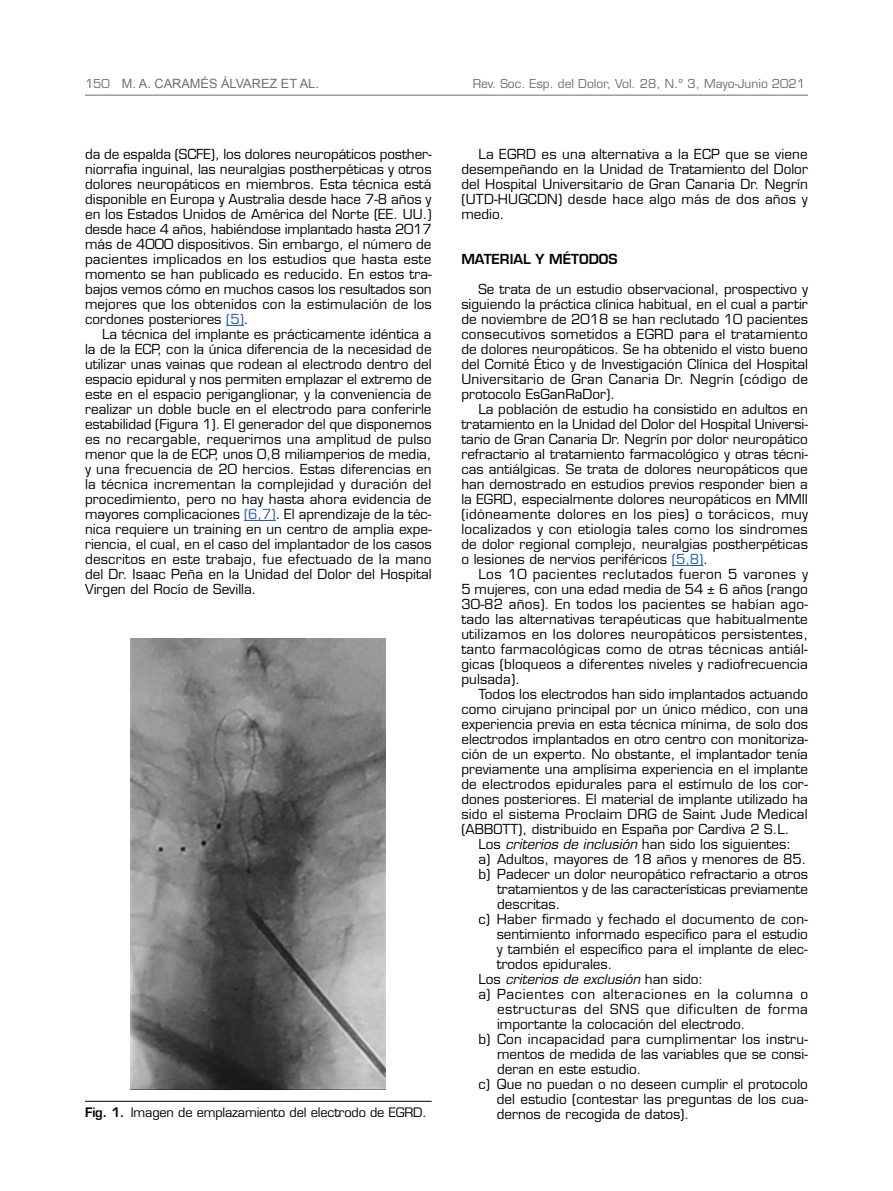
<style>
.page{position:relative;width:893px;height:1191px;background:#fff}
.page>*{position:absolute;margin:0;border:0;box-sizing:border-box;transform-origin:0 0}
.t1{font:13.5px/15px "Eurostile LT Std";color:#000;text-align:justify}
.t2{font:13.5px "Eurostile LT Std";letter-spacing:.02em;color:#000}
.t3{font:13.5px "Eurostile LT Std";letter-spacing:.045em;color:#000}
.t4{font:13.5px "Eurostile LT Std";letter-spacing:.04em;color:#000}
.t5{font:italic 13.5px "Eurostile LT Std";color:#000}
.t6{font:600 13.5px "Eurostile LT Std";color:#000}
.t7{font:12.75px "Eurostile LT Std";letter-spacing:-.01em;color:#000}
.t8{font:12.75px "Arial";color:#706f6f}
.t9{font:600 12.75px "Eurostile LT Std";color:#000}
.t10{font:12px "Eurostile LT Std";color:#706f6f}
.s1{font-family:"Eurostile LT Std";font-size:12px}
.s2{color:#275b9b}
.s3{font-style:italic}
.s4{font-style:normal}
</style>
<div class="page">
<hr style="left:85px;top:95px;width:723px;height:1px;background:#706f6f">
<svg style="left:226px;top:325px;width:18px;height:1px"></svg>
<hr style="left:244px;top:520px;width:32px;height:1px;background:#275b9b">
<hr style="left:672px;top:565px;width:31px;height:1px;background:#275b9b">
<img style="left:131px;top:638px;width:255px;height:451px">
<hr style="left:85px;top:1101px;width:347px;height:1px;background:#000">
<p class="t8" style="left:85px;top:75px;width:235px"><span class="s1">150</span> M. A. CARAMÉS ÁLVAREZ ET AL.</p>
<p class="t10" style="left:473px;top:76px;width:334px">Rev. Soc. Esp. del Dolor, Vol. 28, N.º 3, Mayo-Junio 2021</p>
<p class="t1" style="left:85px;top:147px;width:348px">da de espalda (SCFE), los dolores neuropáticos posther&shy;niorrafia inguinal, las neuralgias postherpéticas y otros dolores neuropáticos en miembros. Esta técnica está disponible en Europa y Australia desde hace 7-8 años y en los Estados Unidos de América del Norte (EE. UU.) desde hace 4 años, habiéndose implantado hasta 2017 más de 4000 dispositivos. Sin embargo, el número de pacientes implicados en los estudios que hasta este momento se han publicado es reducido. En estos tra&shy;bajos vemos cómo en muchos casos los resultados son mejores que los obtenidos con la estimulación de los cordones posteriores <span class="s2">(5)</span>.</p>
<p class="t1" style="left:85px;top:327px;width:348px;text-indent:17px">La técnica del implante es prácticamente idéntica a la de la ECP, con la única diferencia de la necesidad de utilizar unas vainas que rodean al electrodo dentro del espacio epidural y nos permiten emplazar el extremo de este en el espacio periganglionar, y la conveniencia de realizar un doble bucle en el electrodo para conferirle estabilidad (Figura 1). El generador del que disponemos es no recargable, requerimos una amplitud de pulso menor que la de ECP, unos 0,8 miliamperios de media, y una frecuencia de 20 hercios. Estas diferencias en la técnica incrementan la complejidad y duración del procedimiento, pero no hay hasta ahora evidencia de mayores complicaciones <span class="s2">(6,7)</span>. El aprendizaje de la téc&shy;nica requiere un training en un centro de amplia expe&shy;riencia, el cual, en el caso del implantador de los casos descritos en este trabajo, fue efectuado de la mano del Dr. Isaac Peña en la Unidad del Dolor del Hospital Virgen del Rocío de Sevilla.</p>
<p class="t1" style="left:461px;top:147px;width:348px;text-indent:17px">La EGRD es una alternativa a la ECP que se viene desempeñando en la Unidad de Tratamiento del Dolor del Hospital Universitario de Gran Canaria Dr. Negrín (UTD-HUGCDN) desde hace algo más de dos años y medio.</p>
<p class="t6" style="left:461px;top:251px;width:158px">MATERIAL Y MÉTODOS</p>
<p class="t1" style="left:461px;top:282px;width:348px;text-indent:17px">Se trata de un estudio observacional, prospectivo y siguiendo la práctica clínica habitual, en el cual a partir de noviembre de 2018 se han reclutado 10 pacientes consecutivos sometidos a EGRD para el tratamiento de dolores neuropáticos. Se ha obtenido el visto bueno del Comité Ético y de Investigación Clínica del Hospital Universitario de Gran Canaria Dr. Negrín (código de protocolo EsGanRaDor).</p>
<p class="t1" style="left:461px;top:402px;width:348px;text-indent:17px">La población de estudio ha consistido en adultos en tratamiento en la Unidad del Dolor del Hospital Universi&shy;tario de Gran Canaria Dr. Negrín por dolor neuropático refractario al tratamiento farmacológico y otras técni&shy;cas antiálgicas. Se trata de dolores neuropáticos que han demostrado en estudios previos responder bien a la EGRD, especialmente dolores neuropáticos en MMII (idóneamente dolores en los pies) o torácicos, muy localizados y con etiología tales como los síndromes de dolor regional complejo, neuralgias postherpéticas o lesiones de nervios periféricos <span class="s2">(5,8)</span>.</p>
<p class="t1" style="left:461px;top:567px;width:348px;text-indent:17px">Los 10 pacientes reclutados fueron 5 varones y 5 mujeres, con una edad media de 54 ± 6 años (rango 30-82 años). En todos los pacientes se habían ago&shy;tado las alternativas terapéuticas que habitualmente utilizamos en los dolores neuropáticos persistentes, tanto farmacológicas como de otras técnicas antiál&shy;gicas (bloqueos a diferentes niveles y radiofrecuencia pulsada).</p>
<p class="t1" style="left:461px;top:687px;width:348px;text-indent:17px">Todos los electrodos han sido implantados actuando como cirujano principal por un único médico, con una experiencia previa en esta técnica mínima, de solo dos electrodos implantados en otro centro con monitoriza&shy;ción de un experto. No obstante, el implantador tenía previamente una amplísima experiencia en el implante de electrodos epidurales para el estímulo de los cor&shy;dones posteriores. El material de implante utilizado ha sido el sistema Proclaim DRG de Saint Jude Medical (ABBOTT), distribuido en España por Cardiva 2 S.L.</p>
<p class="t1" style="left:478px;top:837px;width:314px">Los <span class="s3">criterios de inclusión</span> han sido los siguientes:</p>
<p class="t1" style="left:478px;top:852px;width:330px">a) Adultos, mayores de 18 años y menores de 85.</p>
<p class="t1" style="left:478px;top:867px;width:331px">b) Padecer un dolor neuropático refractario a otros</p>
<p class="t1" style="left:497px;top:882px;width:312px">tratamientos y de las características previamente</p>
<p class="t1" style="left:497px;top:897px;width:65px">descritas.</p>
<p class="t1" style="left:478px;top:912px;width:331px">c) Haber firmado y fechado el documento de con-</p>
<p class="t1" style="left:497px;top:927px;width:313px">sentimiento informado específico para el estudio</p>
<p class="t1" style="left:497px;top:942px;width:313px">y también el específico para el implante de elec-</p>
<p class="t1" style="left:497px;top:957px;width:117px">trodos epidurales.</p>
<p class="t5" style="left:478px;top:971px;width:226px"><span class="s4">Los</span> criterios de exclusión <span class="s4">han sido:</span></p>
<p class="t3" style="left:478px;top:986px;width:331px">a) Pacientes con alteraciones en la columna o</p>
<p class="t4" style="left:497px;top:1001px;width:312px">estructuras del SNS que dificulten de forma</p>
<p class="t1" style="left:497px;top:1017px;width:250px">importante la colocación del electrodo.</p>
<p class="t2" style="left:478px;top:1031px;width:331px">b) Con incapacidad para cumplimentar los instru-</p>
<p class="t1" style="left:497px;top:1047px;width:312px">mentos de medida de las variables que se consi-</p>
<p class="t1" style="left:497px;top:1062px;width:146px">deran en este estudio.</p>
<p class="t1" style="left:478px;top:1077px;width:331px">c) Que no puedan o no deseen cumplir el protocolo</p>
<p class="t1" style="left:497px;top:1092px;width:313px">del estudio (contestar las preguntas de los cua-</p>
<p class="t7" style="left:131px;top:1104px;width:297px">Imagen de emplazamiento del electrodo de EGRD.</p>
<p class="t9" style="left:85px;top:1103px;width:41px">Fig. 1.</p>
<p class="t1" style="left:497px;top:1107px;width:194px">dernos de recogida de datos).</p>
</div>
